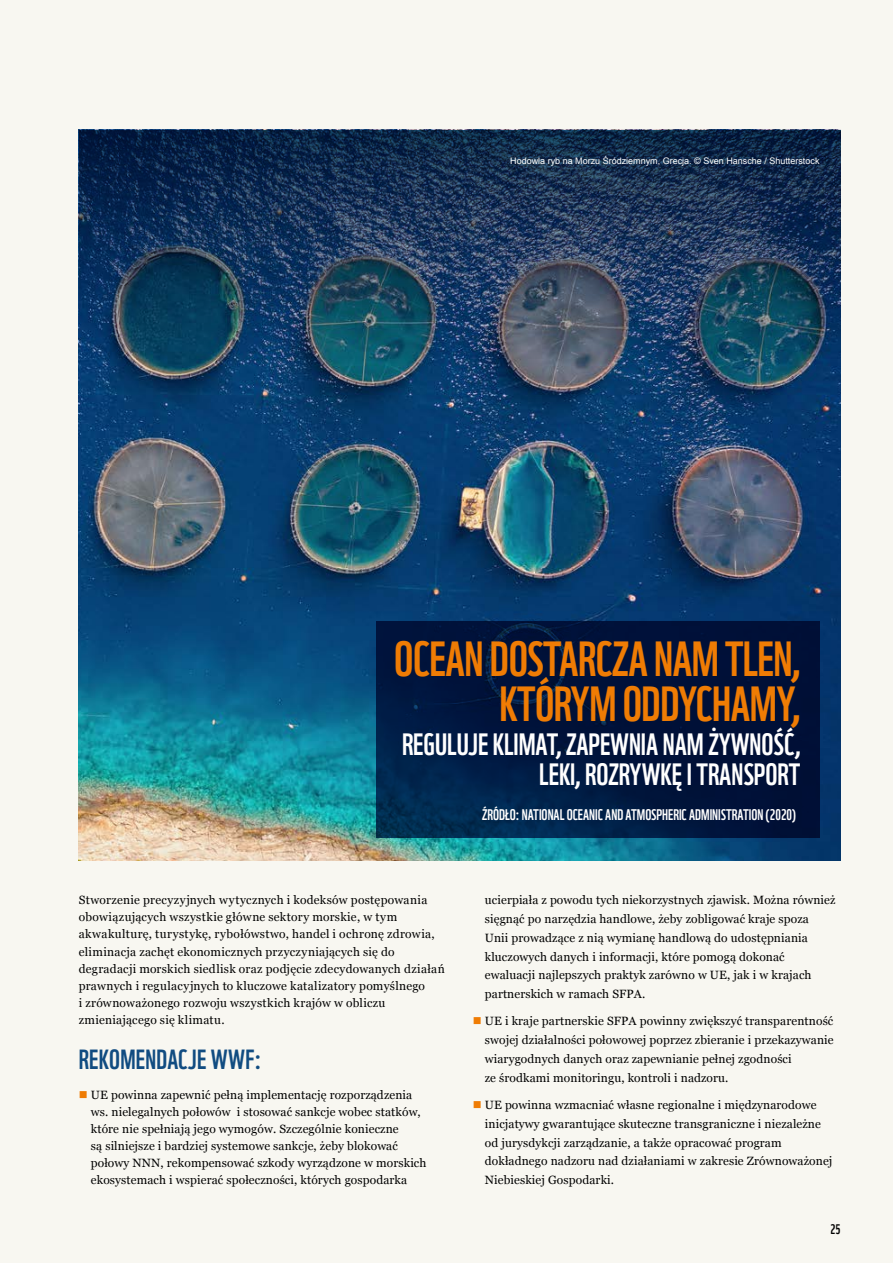
<style>
.page{position:relative;width:893px;height:1263px;background:#f8f7f1}
.page>*{position:absolute;margin:0;border:0;box-sizing:border-box;transform-origin:0 0}
.t1{font:48px/45px "WWF";letter-spacing:-.01em;color:#ef7c04;text-align:right}
.t2{font:30px/30px "WWF";color:#fff;text-align:right}
.t3{font:27px "WWF";letter-spacing:.01em;color:#114c81}
.t4{font:15px "WWF";color:#fff}
.t5{font:13.5px "WWF";color:#000}
.t6{font:12px/17.1px "Georgia";letter-spacing:.01em;color:#000}
.t7{font:9px "Arial";color:#fff}
.s1{color:#ef7c04}
</style>
<div class="page">
<img style="left:79px;top:364px;width:761px;height:497px">
<img style="left:79px;top:130px;width:761px;height:234px">
<svg style="left:376px;top:621px;width:443px;height:217px;background:#00163d"></svg>
<p class="t7" style="left:510px;top:155px;width:311px">Hodowla ryb na Morzu Śródziemnym, Grecja. © Sven Hansche / Shutterstock</p>
<h1 class="t1" style="left:394px;top:632px;width:408px">OCEAN DOSTARCZA NAM TLEN,<br>KTÓRYM ODDYCHAMY,</h1>
<h2 class="t2" style="left:402px;top:726px;width:400px">REGULUJE KLIMAT, ZAPEWNIA NAM ŻYWNOŚĆ,<br>LEKI, ROZRYWKĘ I TRANSPORT</h2>
<p class="t4" style="left:482px;top:803px;width:315px">ŹRÓDŁO: NATIONAL OCEANIC AND ATMOSPHERIC ADMINISTRATION (2020)</p>
<p class="t6" style="left:79px;top:891px;width:368px">Stworzenie precyzyjnych wytycznych i kodeksów postępowania obowiązujących wszystkie główne sektory morskie, w tym akwakulturę, turystykę, rybołówstwo, handel i ochronę zdrowia, eliminacja zachęt ekonomicznych przyczyniających się do degradacji morskich siedlisk oraz podjęcie zdecydowanych działań prawnych i regulacyjnych to kluczowe katalizatory pomyślnego<br>i zrównoważonego rozwoju wszystkich krajów w obliczu zmieniającego się klimatu.</p>
<h3 class="t3" style="left:79px;top:1038px;width:184px">REKOMENDACJE WWF:</h3>
<p class="t6" style="left:91px;top:1086px;width:337px;text-indent:-12px"><span class="s1">■</span> UE powinna zapewnić pełną implementację rozporządzenia ws. nielegalnych połowów i stosować sankcje wobec statków, które nie spełniają jego wymogów. Szczególnie konieczne<br>są silniejsze i bardziej systemowe sankcje, żeby blokować połowy NNN, rekompensować szkody wyrządzone w morskich ekosystemach i wspierać społeczności, których gospodarka</p>
<p class="t6" style="left:485px;top:891px;width:352px;line-height:18.8px">ucierpiała z powodu tych niekorzystnych zjawisk. Można również sięgnąć po narzędzia handlowe, żeby zobligować kraje spoza Unii prowadzące z nią wymianę handlową do udostępniania kluczowych danych i informacji, które pomogą dokonać ewaluacji najlepszych praktyk zarówno w UE, jak i w krajach partnerskich w ramach SFPA.</p>
<p class="t6" style="left:485px;top:1012px;width:350px;line-height:18.8px;text-indent:-12px"><span class="s1">■</span> UE i kraje partnerskie SFPA powinny zwiększyć transparentność swojej działalności połowowej poprzez zbieranie i przekazywanie wiarygodnych danych oraz zapewnianie pełnej zgodności<br>ze środkami monitoringu, kontroli i nadzoru.</p>
<p class="t6" style="left:485px;top:1095px;width:349px;line-height:18.8px;text-indent:-12px"><span class="s1">■</span> UE powinna wzmacniać własne regionalne i międzynarodowe inicjatywy gwarantujące skuteczne transgraniczne i niezależne od jurysdykcji zarządzanie, a także opracować program dokładnego nadzoru nad działaniami w zakresie Zrównoważonej Niebieskiej Gospodarki.</p>
<p class="t5" style="left:830px;top:1219px;width:11px">25</p>
</div>
